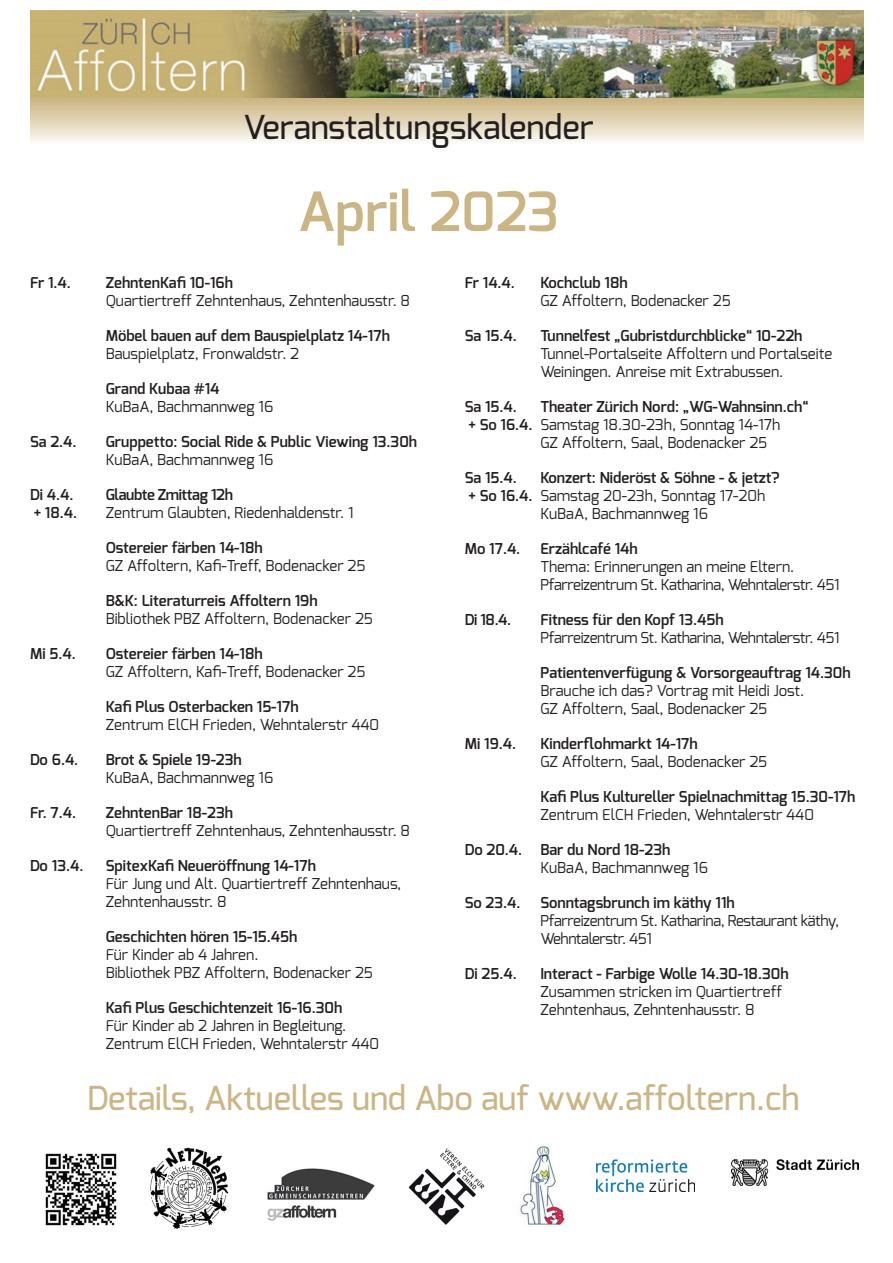
<style>
.page{position:relative;width:893px;height:1263px;background:#fff}
.page>*{position:absolute;margin:0;border:0;box-sizing:border-box;transform-origin:0 0}
.t1{font:600 54px "Exo";color:#cbb584}
.t2{font:500 33px "Exo";color:#cbb584}
.t3{font:500 33px "Exo";color:#231f20}
.t4{font:15px/18px "Exo";color:#231f20}
.t5{font:600 15px "Exo";color:#231f20}
.t6{font:15px/18px "Exo";letter-spacing:-.025em;color:#231f20}
.t7{font:600 15px "Exo";letter-spacing:-.025em;color:#231f20}
.s1{font-weight:600}
</style>
<div class="page">
<div style="left:30px;top:95px;width:834px;height:61px;background:linear-gradient(to bottom,#bda973,#fff)"></div>
<img style="left:30px;top:10px;width:834px;height:87px">
<img style="left:45px;top:1153px;width:72px;height:73px">
<img style="left:150px;top:1147px;width:78px;height:81px">
<img style="left:267px;top:1168px;width:107px;height:53px">
<img style="left:408px;top:1148px;width:77px;height:77px">
<img style="left:520px;top:1146px;width:45px;height:81px">
<img style="left:596px;top:1160px;width:98px;height:32px">
<img style="left:732px;top:1160px;width:126px;height:25px">
<h2 class="t3" style="left:243px;top:106px;width:352px">Veranstaltungskalender</h2>
<h1 class="t1" style="left:298px;top:177px;width:263px">April 2023</h1>
<p class="t5" style="left:465px;top:273px;width:52px">Fr 14.4.</p>
<p class="t5" style="left:540px;top:273px;width:89px">Kochclub 18h</p>
<p class="t4" style="left:540px;top:291px;width:192px">GZ Affoltern, Bodenacker 25</p>
<p class="t5" style="left:465px;top:326px;width:54px">Sa 15.4.</p>
<p class="t5" style="left:540px;top:326px;width:263px">Tunnelfest „Gubristdurchblicke“ 10-22h</p>
<p class="t4" style="left:540px;top:344px;width:293px">Tunnel-Portalseite Affoltern und Portalseite<br>Weiningen. Anreise mit Extrabussen.</p>
<p class="t5" style="left:465px;top:397px;width:54px">Sa 15.4.</p>
<p class="t5" style="left:540px;top:397px;width:270px">Theater Zürich Nord: „WG-Wahnsinn.ch“</p>
<p class="t4" style="left:468px;top:415px;width:313px"><span class="s1">+ So 16.4.</span> Samstag 18.30-23h, Sonntag 14-17h</p>
<p class="t4" style="left:540px;top:433px;width:228px">GZ Affoltern, Saal, Bodenacker 25</p>
<p class="t5" style="left:465px;top:468px;width:54px">Sa 15.4.</p>
<p class="t5" style="left:540px;top:468px;width:241px">Konzert: Nideröst &amp; Söhne - &amp; jetzt?</p>
<p class="t4" style="left:468px;top:486px;width:298px"><span class="s1">+ So 16.4.</span> Samstag 20-23h, Sonntag 17-20h</p>
<p class="t4" style="left:540px;top:504px;width:169px">KuBaA, Bachmannweg 16</p>
<p class="t5" style="left:465px;top:539px;width:57px">Mo 17.4.</p>
<p class="t5" style="left:540px;top:539px;width:99px">Erzählcafé 14h</p>
<p class="t6" style="left:540px;top:557px;width:301px">Thema: Erinnerungen an meine Eltern.<br>Pfarreizentrum St. Katharina, Wehntalerstr. 451</p>
<p class="t5" style="left:465px;top:610px;width:48px">Di 18.4.</p>
<p class="t5" style="left:540px;top:610px;width:185px">Fitness für den Kopf 13.45h</p>
<p class="t6" style="left:540px;top:628px;width:301px">Pfarreizentrum St. Katharina, Wehntalerstr. 451</p>
<p class="t5" style="left:540px;top:663px;width:312px">Patientenverfügung &amp; Vorsorgeauftrag 14.30h</p>
<p class="t4" style="left:540px;top:681px;width:265px">Brauche ich das? Vortrag mit Heidi Jost.<br>GZ Affoltern, Saal, Bodenacker 25</p>
<p class="t5" style="left:465px;top:734px;width:53px">Mi 19.4.</p>
<p class="t5" style="left:540px;top:734px;width:159px">Kinderflohmarkt 14-17h</p>
<p class="t4" style="left:540px;top:752px;width:228px">GZ Affoltern, Saal, Bodenacker 25</p>
<p class="t5" style="left:540px;top:787px;width:316px">Kafi Plus Kultureller Spielnachmittag 15.30-17h</p>
<p class="t4" style="left:540px;top:805px;width:275px">Zentrum ElCH Frieden, Wehntalerstr 440</p>
<p class="t5" style="left:465px;top:840px;width:207px">Do 20.4. Bar du Nord 18-23h</p>
<p class="t4" style="left:540px;top:858px;width:169px">KuBaA, Bachmannweg 16</p>
<p class="t5" style="left:465px;top:893px;width:57px">So 23.4.</p>
<p class="t5" style="left:540px;top:893px;width:196px">Sonntagsbrunch im käthy 11h</p>
<p class="t6" style="left:540px;top:911px;width:300px">Pfarreizentrum St. Katharina, Restaurant käthy,<br>Wehntalerstr. 451</p>
<p class="t5" style="left:465px;top:964px;width:53px">Di 25.4.</p>
<p class="t5" style="left:540px;top:964px;width:250px">Interact - Farbige Wolle 14.30-18.30h</p>
<p class="t4" style="left:540px;top:983px;width:243px">Zusammen stricken im Quartiertreff<br>Zehntenhaus, Zehntenhausstr. 8</p>
<p class="t5" style="left:30px;top:273px;width:42px">Fr 1.4.</p>
<p class="t5" style="left:106px;top:273px;width:129px">ZehntenKafi 10-16h</p>
<p class="t4" style="left:106px;top:291px;width:306px">Quartiertreff Zehntenhaus, Zehntenhausstr. 8</p>
<p class="t5" style="left:106px;top:326px;width:286px">Möbel bauen auf dem Bauspielplatz 14-17h</p>
<p class="t4" style="left:106px;top:344px;width:195px">Bauspielplatz, Fronwaldstr. 2</p>
<p class="t5" style="left:106px;top:379px;width:115px">Grand Kubaa #14</p>
<p class="t4" style="left:106px;top:397px;width:169px">KuBaA, Bachmannweg 16</p>
<p class="t5" style="left:30px;top:432px;width:48px">Sa 2.4.</p>
<p class="t5" style="left:106px;top:432px;width:313px">Gruppetto: Social Ride &amp; Public Viewing 13.30h</p>
<p class="t4" style="left:106px;top:450px;width:169px">KuBaA, Bachmannweg 16</p>
<p class="t5" style="left:30px;top:485px;width:45px">Di 4.4.</p>
<p class="t7" style="left:106px;top:485px;width:129px">Glaubte Zmittag 12h</p>
<p class="t5" style="left:34px;top:503px;width:45px">+ 18.4.</p>
<p class="t4" style="left:106px;top:503px;width:249px">Zentrum Glaubten, Riedenhaldenstr. 1</p>
<p class="t5" style="left:106px;top:538px;width:158px">Ostereier färben 14-18h</p>
<p class="t4" style="left:106px;top:556px;width:261px">GZ Affoltern, Kafi-Treff, Bodenacker 25</p>
<p class="t5" style="left:106px;top:591px;width:213px">B&amp;K: Literaturreis Affoltern 19h</p>
<p class="t4" style="left:106px;top:609px;width:269px">Bibliothek PBZ Affoltern, Bodenacker 25</p>
<p class="t5" style="left:30px;top:644px;width:47px">Mi 5.4.</p>
<p class="t5" style="left:106px;top:644px;width:158px">Ostereier färben 14-18h</p>
<p class="t4" style="left:106px;top:662px;width:261px">GZ Affoltern, Kafi-Treff, Bodenacker 25</p>
<p class="t5" style="left:106px;top:697px;width:194px">Kafi Plus Osterbacken 15-17h</p>
<p class="t4" style="left:106px;top:715px;width:275px">Zentrum ElCH Frieden, Wehntalerstr 440</p>
<p class="t5" style="left:30px;top:750px;width:50px">Do 6.4.</p>
<p class="t5" style="left:106px;top:750px;width:138px">Brot &amp; Spiele 19-23h</p>
<p class="t4" style="left:106px;top:768px;width:169px">KuBaA, Bachmannweg 16</p>
<p class="t5" style="left:30px;top:803px;width:47px">Fr. 7.4.</p>
<p class="t5" style="left:106px;top:803px;width:129px">ZehntenBar 18-23h</p>
<p class="t4" style="left:106px;top:821px;width:306px">Quartiertreff Zehntenhaus, Zehntenhausstr. 8</p>
<p class="t5" style="left:30px;top:856px;width:55px">Do 13.4.</p>
<p class="t5" style="left:106px;top:856px;width:212px">SpitexKafi Neueröffnung 14-17h</p>
<p class="t4" style="left:106px;top:875px;width:297px">Für Jung und Alt. Quartiertreff Zehntenhaus,<br>Zehntenhausstr. 8</p>
<p class="t5" style="left:106px;top:927px;width:193px">Geschichten hören 15-15.45h</p>
<p class="t4" style="left:106px;top:946px;width:269px">Für Kinder ab 4 Jahren.<br>Bibliothek PBZ Affoltern, Bodenacker 25</p>
<p class="t5" style="left:106px;top:998px;width:238px">Kafi Plus Geschichtenzeit 16-16.30h</p>
<p class="t4" style="left:106px;top:1017px;width:275px">Für Kinder ab 2 Jahren in Begleitung.<br>Zentrum ElCH Frieden, Wehntalerstr 440</p>
<h2 class="t2" style="left:87px;top:1077px;width:714px">Details, Aktuelles und Abo auf www.affoltern.ch</h2>
</div>
